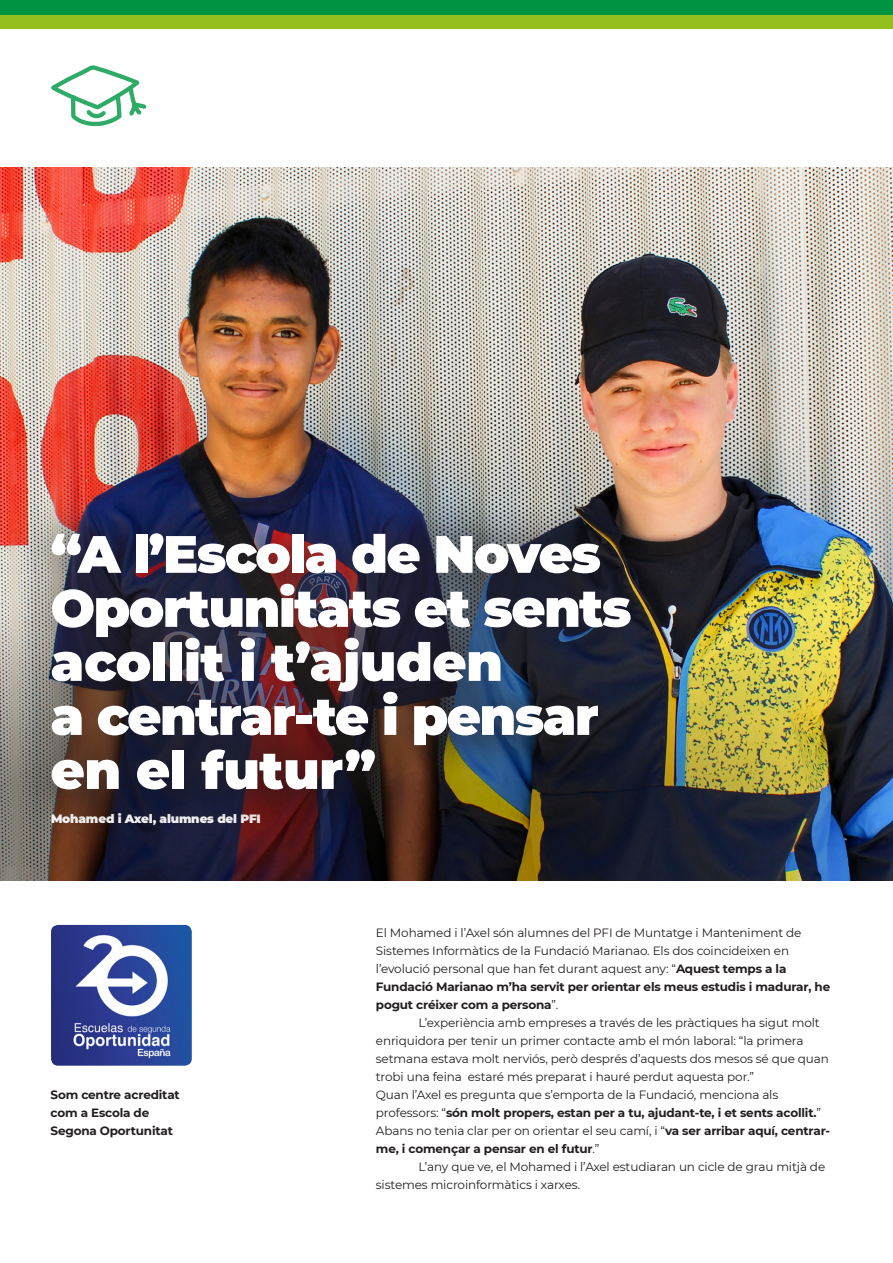
<style>
.page{position:relative;width:893px;height:1263px;background:#fff}
.page>*{position:absolute;margin:0;border:0;box-sizing:border-box;transform-origin:0 0}
.t1{font:900 52.5px/54px "Montserrat";letter-spacing:-.03em;color:#fff}
.t2{font:12px/18px "Montserrat";letter-spacing:-.01em;color:#231f20}
.t3{font:700 12px/18px "Montserrat";letter-spacing:-.015em;color:#231f20}
.t4{font:900 12px "Montserrat";letter-spacing:-.015em;color:#fff}
.s1{font-weight:700}
</style>
<div class="page">
<img style="left:0;top:168px;width:893px;height:415px">
<div style="left:0;top:14px;width:893px;height:14px;background:#94bf1f"></div>
<div style="left:0;top:0;width:893px;height:14px;background:#009440"></div>
<svg style="left:51px;top:65px;width:96px;height:62px"></svg>
<img style="left:51px;top:925px;width:141px;height:141px">
<img style="left:0;top:583px;width:893px;height:297px">
<div style="left:8px;top:492px;width:668px;height:347px;background:#231f20;opacity:.8"></div>
<h1 class="t1" style="left:51px;top:524px;width:582px">“A l’Escola de Noves<br>Oportunitats et sents acollit i t’ajuden<br>a centrar-te i pensar en el futur”</h1>
<p class="t4" style="left:51px;top:809px;width:211px">Mohamed i Axel, alumnes del PFI</p>
<p class="t3" style="left:51px;top:1085px;width:131px">Som centre acreditat com a Escola de<br>Segona Oportunitat</p>
<p class="t2" style="left:376px;top:923px;width:456px">El Mohamed i l’Axel són alumnes del PFI de Muntatge i Manteniment de Sistemes Informàtics de la Fundació Marianao. Els dos coincideixen en l’evolució personal que han fet durant aquest any: “<span class="s1">Aquest temps a la Fundació Marianao m’ha servit per orientar els meus estudis i madurar, he pogut créixer com a persona</span>”.</p>
<p class="t2" style="left:376px;top:1013px;width:456px;text-indent:43px">L’experiència amb empreses a través de les pràctiques ha sigut molt enriquidora per tenir un primer contacte amb el món laboral: “la primera setmana estava molt nerviós, però després d’aquests dos mesos sé que quan trobi una feina estaré més preparat i hauré perdut aquesta por.”<br>Quan l’Axel es pregunta que s’emporta de la Fundació, menciona als professors: “<span class="s1">són molt propers, estan per a tu, ajudant-te, i et sents acollit.</span>” Abans no tenia clar per on orientar el seu camí, i “<span class="s1">va ser arribar aquí, centrar&shy;me, i començar a pensar en el futur</span>.”</p>
<p class="t2" style="left:376px;top:1157px;width:451px;text-indent:43px">L’any que ve, el Mohamed i l’Axel estudiaran un cicle de grau mitjà de sistemes microinformàtics i xarxes.</p>
</div>
